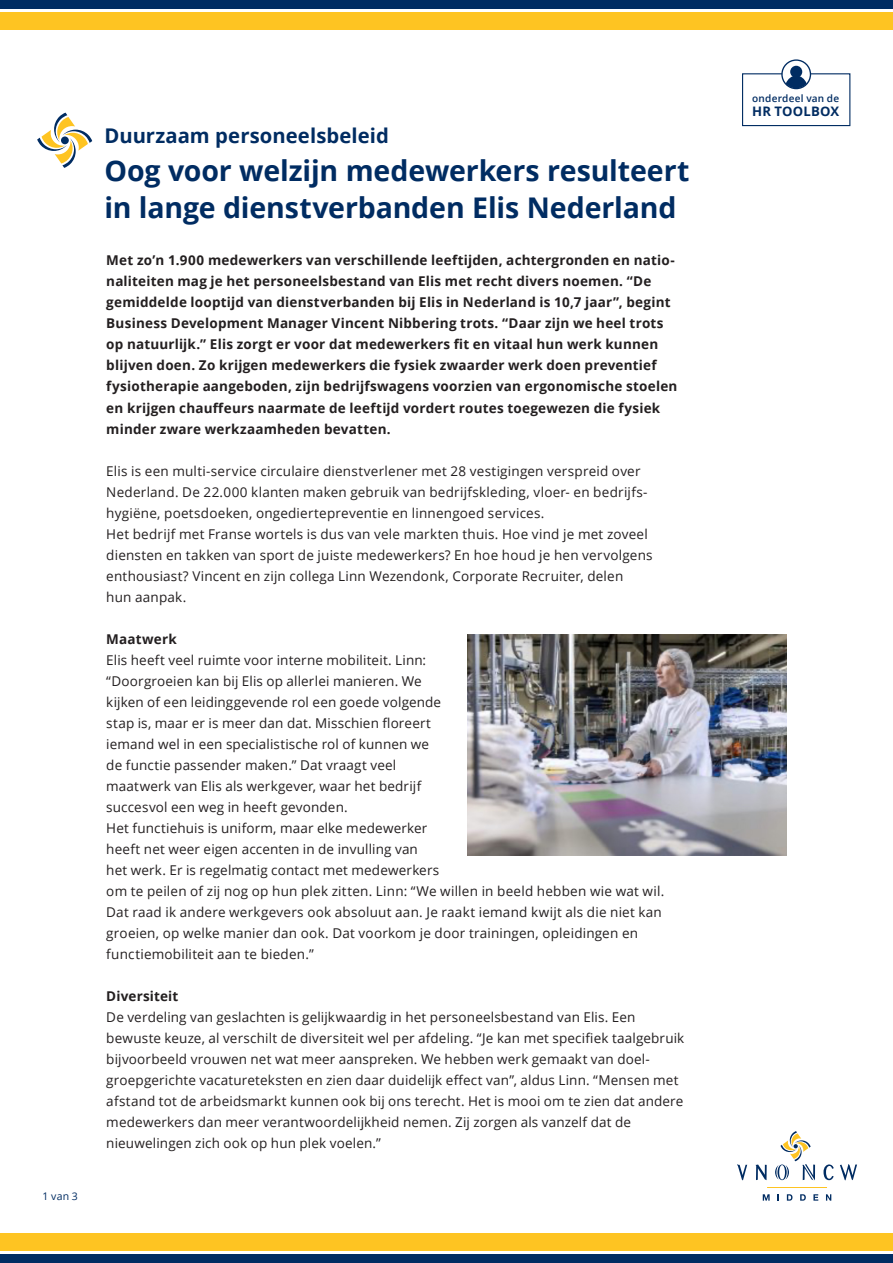
<style>
.page{position:relative;width:893px;height:1263px;background:#fff}
.page>*{position:absolute;margin:0;border:0;box-sizing:border-box;transform-origin:0 0}
.t1{font:700 28.5px/37.5px "Open Sans";letter-spacing:-.005em;color:#002c62}
.t2{font:700 20.25px "Open Sans";letter-spacing:.005em;color:#002c62}
.t3{font:13.5px/21px "Open Sans";letter-spacing:.01em;color:#231f20}
.t4{font:700 13.5px/21px "Open Sans";letter-spacing:.015em;color:#231f20}
.t5{font:700 13.05px "Open Sans";letter-spacing:.015em;color:#002c62}
.t6{font:10.5px "Open Sans";color:#002c62}
.t7{font:600 10.05px "Open Sans";letter-spacing:.02em;color:#002c62}
</style>
<div class="page">
<svg style="left:763px;top:1194px;width:7px;height:6px"></svg>
<svg style="left:777px;top:1194px;width:2px;height:6px"></svg>
<svg style="left:787px;top:1194px;width:5px;height:6px"></svg>
<svg style="left:800px;top:1194px;width:6px;height:6px"></svg>
<svg style="left:813px;top:1194px;width:5px;height:6px"></svg>
<svg style="left:826px;top:1194px;width:5px;height:6px"></svg>
<hr style="left:767px;top:1187px;width:60px;height:1px;background:#fec422">
<svg style="left:823px;top:1164px;width:11px;height:16px"></svg>
<svg style="left:737px;top:1164px;width:10px;height:16px"></svg>
<svg style="left:755px;top:1164px;width:12px;height:16px"></svg>
<svg style="left:840px;top:1164px;width:17px;height:16px"></svg>
<svg style="left:775px;top:1131px;width:40px;height:49px"></svg>
<div style="left:0;top:0;width:893px;height:9px;background:#002c62"></div>
<div style="left:0;top:13px;width:893px;height:17px;background:#fec422"></div>
<div style="left:0;top:1254px;width:893px;height:9px;background:#002c62"></div>
<div style="left:0;top:1233px;width:893px;height:17px;background:#fec422"></div>
<svg style="left:37px;top:113px;width:55px;height:55px"></svg>
<div style="left:781px;top:59px;width:30px;height:30px;border:1px solid #002c62;border-radius:50%"></div>
<div style="left:790px;top:66px;width:12px;height:12px;background:#002c62;border-radius:50%"></div>
<svg style="left:742px;top:73px;width:109px;height:54px"></svg>
<img style="left:468px;top:635px;width:319px;height:221px">
<p class="t6" style="left:43px;top:1189px;width:37px">1 van 3</p>
<p class="t2" style="left:104px;top:121px;width:286px">Duurzaam personeelsbeleid</p>
<p class="t1" style="left:104px;top:151px;width:587px">Oog voor welzijn medewerkers resulteert in lange dienstverbanden Elis Nederland</p>
<p class="t4" style="left:106px;top:250px;width:573px">Met zo’n 1.900 medewerkers van verschillende leeftijden, achtergronden en natio&shy;naliteiten mag je het personeelsbestand van Elis met recht divers noemen. “De gemiddelde looptijd van dienstverbanden bij Elis in Nederland is 10,7 jaar”, begint Business Development Manager Vincent Nibbering trots. “Daar zijn we heel trots op natuurlijk.” Elis zorgt er voor dat medewerkers fit en vitaal hun werk kunnen blijven doen. Zo krijgen medewerkers die fysiek zwaarder werk doen preventief fysiotherapie aangeboden, zijn bedrijfswagens voorzien van ergonomische stoelen en krijgen chauffeurs naarmate de leeftijd vordert routes toegewezen die fysiek minder zware werkzaamheden bevatten.</p>
<p class="t3" style="left:106px;top:460px;width:542px">Elis is een multi-service circulaire dienstverlener met 28 vestigingen verspreid over<br>Nederland. De 22.000 klanten maken gebruik van bedrijfskleding, vloer- en bedrijfs&shy;hygiëne, poetsdoeken, ongediertepreventie en linnengoed services.</p>
<p class="t3" style="left:106px;top:523px;width:548px">Het bedrijf met Franse wortels is dus van vele markten thuis. Hoe vind je met zoveel diensten en takken van sport de juiste medewerkers? En hoe houd je hen vervolgens enthousiast? Vincent en zijn collega Linn Wezendonk, Corporate Recruiter, delen<br>hun aanpak.</p>
<p class="t4" style="left:106px;top:628px;width:72px">Maatwerk</p>
<p class="t3" style="left:106px;top:649px;width:336px">Elis heeft veel ruimte voor interne mobiliteit. Linn: “Doorgroeien kan bij Elis op allerlei manieren. We kijken of een leidinggevende rol een goede volgende stap is, maar er is meer dan dat. Misschien floreert iemand wel in een specialistische rol of kunnen we de functie passender maken.” Dat vraagt veel maatwerk van Elis als werkgever, waar het bedrijf succesvol een weg in heeft gevonden.</p>
<p class="t3" style="left:106px;top:817px;width:559px">Het functiehuis is uniform, maar elke medewerker<br>heeft net weer eigen accenten in de invulling van<br>het werk. Er is regelmatig contact met medewerkers<br>om te peilen of zij nog op hun plek zitten. Linn: “We willen in beeld hebben wie wat wil.<br>Dat raad ik andere werkgevers ook absoluut aan. Je raakt iemand kwijt als die niet kan groeien, op welke manier dan ook. Dat voorkom je door trainingen, opleidingen en functiemobiliteit aan te bieden.”</p>
<p class="t4" style="left:106px;top:985px;width:74px">Diversiteit</p>
<p class="t3" style="left:106px;top:1006px;width:580px">De verdeling van geslachten is gelijkwaardig in het personeelsbestand van Elis. Een bewuste keuze, al verschilt de diversiteit wel per afdeling. “Je kan met specifiek taalgebruik bijvoorbeeld vrouwen net wat meer aanspreken. We hebben werk gemaakt van doel&shy;groepgerichte vacatureteksten en zien daar duidelijk effect van”, aldus Linn. “Mensen met afstand tot de arbeidsmarkt kunnen ook bij ons terecht. Het is mooi om te zien dat andere medewerkers dan meer verantwoordelijkheid nemen. Zij zorgen als vanzelf dat de nieuwelingen zich ook op hun plek voelen.”</p>
<p class="t7" style="left:752px;top:92px;width:88px">onderdeel van de</p>
<p class="t5" style="left:752px;top:102px;width:88px">HR TOOLBOX</p>
</div>
